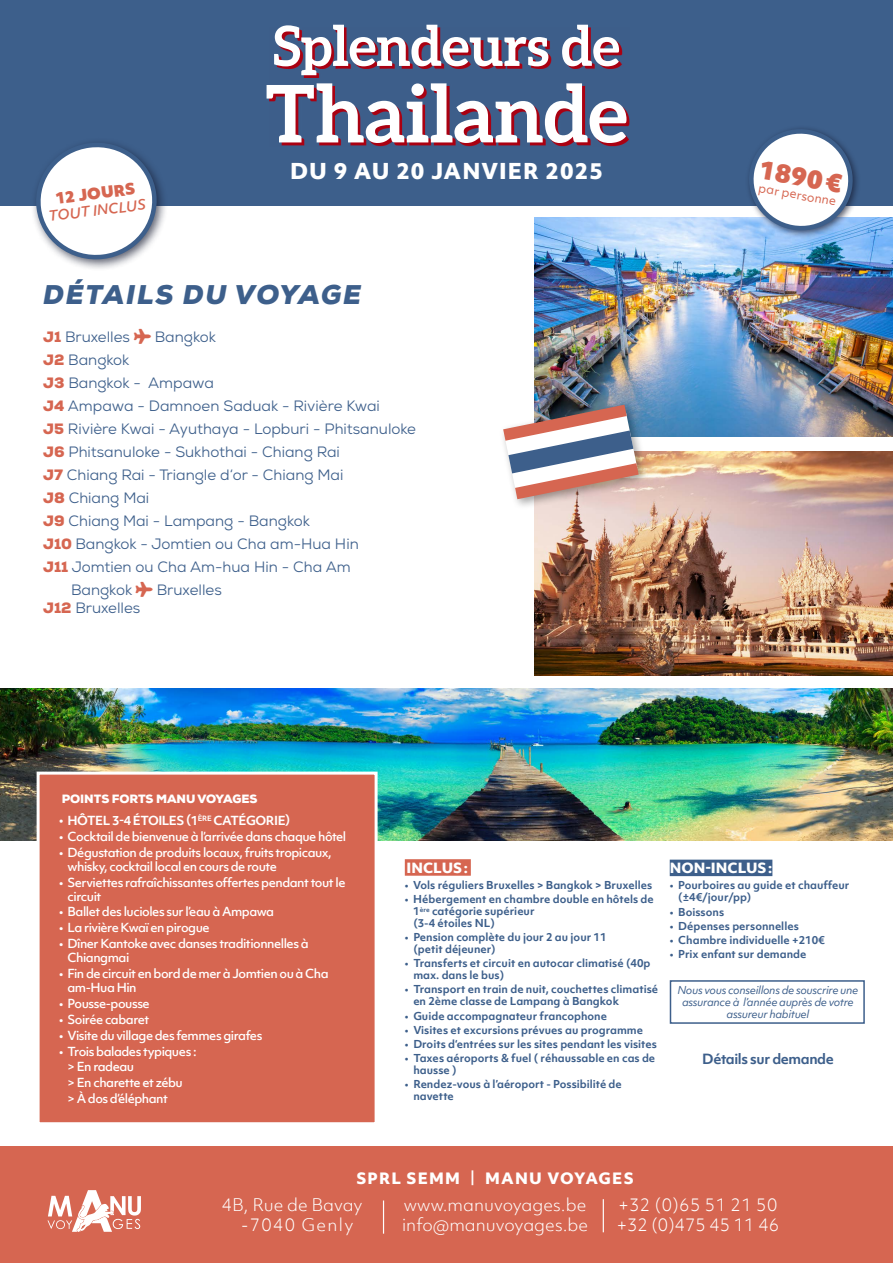
<style>
.page{position:relative;width:893px;height:1263px;background:#fff}
.page>*{position:absolute;margin:0;border:0;box-sizing:border-box;transform-origin:0 0}
.t1{font:700 79.5px "Aleo";letter-spacing:-.005em;color:#fff}
.t2{font:700 55.5px "Aleo";letter-spacing:-.005em;color:#fff}
.t3{font:italic 900 27px "Nexa";letter-spacing:.065em;color:#3d5f8b}
.t4{font:900 24px "Objektiv Mk 1";color:#d66651}
.t5{font:800 21px "Objektiv Mk 1";letter-spacing:.05em;color:#fff}
.t6{font:300 16.65px/20px "Objektiv Mk 1";color:#fff}
.t7{font:15px "Nexa";color:#3d5f8b}
.t8{font:800 15px "Objektiv Mk 1";letter-spacing:.08em;color:#fff}
.t9{font:900 15px "Objektiv Mk 1";color:#d66651}
.t10{font:800 13.5px "Objektiv Mk 1";color:#fff}
.t11{font:700 13.5px "Objektiv Mk 1";letter-spacing:-.03em;color:#3d5f8b}
.t12{font:italic 500 13.5px "Objektiv Mk 1";color:#d66651}
.t13{font:500 12px/13.8px "Objektiv Mk 1";letter-spacing:-.04em;color:#fff}
.t14{font:700 12px "Objektiv Mk 1";letter-spacing:-.04em;color:#fff}
.t15{font:900 12px "Nexa";letter-spacing:-.005em;color:#fff}
.t16{font:12px "Objektiv Mk 1";color:#d66651}
.t17{font:700 10.5px/12px "Objektiv Mk 1";color:#3d5f8b}
.t18{font:italic 10.5px/12px "Objektiv Mk 1";letter-spacing:-.03em;color:#3d5f8b;text-align:center}
.s1{font-weight:900;color:#d66651}
.s2{font-weight:500;font-size:13.5px}
</style>
<div class="page">
<div style="left:0;top:1146px;width:893px;height:117px;background:#d66651"></div>
<div style="left:0;top:0;width:893px;height:206px;background:#3d5f8b"></div>
<svg style="left:269px;top:27px;width:360px;height:119px"></svg>
<img style="left:534px;top:218px;width:359px;height:219px">
<img style="left:534px;top:452px;width:359px;height:223px">
<img style="left:0;top:689px;width:893px;height:152px">
<div style="left:405px;top:859px;width:66px;height:17px;background:#d66651"></div>
<div style="left:670px;top:860px;width:102px;height:16px;background:#3d5f8b"></div>
<div style="left:37px;top:772px;width:341px;height:353px;background:#d66651;border:3px solid #fff"></div>
<div style="left:499px;top:400px;width:150px;height:110px;background:#000;opacity:.35"></div>
<svg style="left:503px;top:405px;width:136px;height:94px"></svg>
<div style="left:30px;top:137px;width:139px;height:134px;background:#14192f;opacity:.7"></div>
<svg style="left:35px;top:142px;width:123px;height:120px"></svg>
<div style="left:745px;top:125px;width:116px;height:114px;background:#14192f;opacity:.7"></div>
<svg style="left:742px;top:125px;width:117px;height:108px"></svg>
<div style="left:670px;top:980px;width:195px;height:44px;border:2px solid #3d5f8b"></div>
<hr style="left:383px;top:1200px;width:1px;height:34px;background:#fff">
<hr style="left:603px;top:1199px;width:1px;height:33px;background:#fff">
<svg style="left:48px;top:1190px;width:93px;height:42px"></svg>
<h2 class="t2" style="left:273px;top:14px;width:348px">Splendeurs de</h2>
<h1 class="t1" style="left:265px;top:68px;width:364px">Thailande</h1>
<h3 class="t9" style="left:54px;top:187px;width:82px;rotate:-7deg">12 JOURS</h3>
<p class="t12" style="left:48px;top:207px;width:99px;rotate:-7deg">TOUT INCLUS</p>
<h3 class="t5" style="left:290px;top:156px;width:314px">DU 9 AU 20 JANVIER 2025</h3>
<h3 class="t3" style="left:43px;top:277px;width:319px">DÉTAILS DU VOYAGE</h3>
<h3 class="t7" style="left:43px;top:327px;width:89px"><span class="s1">J1</span> Bruxelles</h3>
<h3 class="t7" style="left:155px;top:327px;width:63px">Bangkok</h3>
<h3 class="t7" style="left:43px;top:350px;width:88px"><span class="s1">J2</span> Bangkok</h3>
<h3 class="t7" style="left:43px;top:373px;width:172px"><span class="s1">J3</span> Bangkok - Ampawa</h3>
<h3 class="t7" style="left:43px;top:396px;width:338px"><span class="s1">J4</span> Ampawa - Damnoen Saduak - Rivière Kwai</h3>
<h3 class="t7" style="left:43px;top:419px;width:374px"><span class="s1">J5</span> Rivière Kwai - Ayuthaya - Lopburi - Phitsanuloke</h3>
<h3 class="t7" style="left:43px;top:442px;width:298px"><span class="s1">J6</span> Phitsanuloke - Sukhothai - Chiang Rai</h3>
<h3 class="t7" style="left:43px;top:465px;width:302px"><span class="s1">J7</span> Chiang Rai - Triangle d‘or - Chiang Mai</h3>
<h3 class="t7" style="left:43px;top:488px;width:108px"><span class="s1">J8</span> Chiang Mai</h3>
<h3 class="t7" style="left:43px;top:511px;width:268px"><span class="s1">J9</span> Chiang Mai - Lampang - Bangkok</h3>
<h3 class="t7" style="left:43px;top:534px;width:317px"><span class="s1">J10</span> Bangkok - Jomtien ou Cha am-Hua Hin</h3>
<h3 class="t7" style="left:43px;top:557px;width:309px"><span class="s1">J11</span> Jomtien ou Cha Am-hua Hin - Cha Am</h3>
<h3 class="t7" style="left:71px;top:580px;width:63px">Bangkok</h3>
<h3 class="t7" style="left:157px;top:580px;width:67px">Bruxelles</h3>
<h3 class="t7" style="left:43px;top:599px;width:99px"><span class="s1">J12</span> Bruxelles</h3>
<h3 class="t4" style="left:763px;top:152px;width:85px;rotate:10deg">1890€</h3>
<p class="t16" style="left:760px;top:179px;width:80px;rotate:10deg">par personne</p>
<p class="t15" style="left:62px;top:791px;width:197px">POINTS FORTS MANU VOYAGES</p>
<p class="t14" style="left:59px;top:812px;width:233px">• HÔTEL 3-4 ÉTOILES (1<sup>ÈRE</sup> CATÉGORIE)</p>
<p class="t13" style="left:59px;top:829px;width:289px">• Cocktail de bienvenue à l’arrivée dans chaque hôtel</p>
<p class="t13" style="left:68px;top:845px;width:266px;text-indent:-9px">• Dégustation de produits locaux, fruits tropicaux, whisky, cocktail local en cours de route</p>
<p class="t13" style="left:68px;top:875px;width:279px;text-indent:-9px">• Serviettes rafraîchissantes offertes pendant tout le circuit</p>
<p class="t13" style="left:59px;top:905px;width:217px">• Ballet des lucioles sur l’eau à Ampawa</p>
<p class="t13" style="left:59px;top:921px;width:152px">• La rivière Kwaï en pirogue</p>
<p class="t13" style="left:68px;top:937px;width:243px;text-indent:-9px">• Dîner Kantoke avec danses traditionnelles à<br>Chiangmai</p>
<p class="t13" style="left:68px;top:966px;width:263px;text-indent:-9px">• Fin de circuit en bord de mer à Jomtien ou à Cha am-Hua Hin</p>
<p class="t13" style="left:59px;top:996px;width:92px">• Pousse-pousse</p>
<p class="t13" style="left:59px;top:1012px;width:92px">• Soirée cabaret</p>
<p class="t13" style="left:59px;top:1028px;width:205px">• Visite du village des femmes girafes</p>
<p class="t13" style="left:68px;top:1043px;width:130px;line-height:15.8px;text-indent:-9px">• Trois balades typiques : &gt; En radeau<br>&gt; En charette et zébu<br>&gt; À dos d’éléphant</p>
<p class="t10" style="left:406px;top:858px;width:63px">INCLUS:</p>
<p class="t17" style="left:405px;top:879px;width:249px">• Vols réguliers Bruxelles &gt; Bangkok &gt; Bruxelles</p>
<p class="t17" style="left:413px;top:893px;width:242px;text-indent:-9px">• Hébergement en chambre double en hôtels de<br>1<sup>ère</sup> catégorie supérieur<br>(3-4 étoiles NL)</p>
<p class="t17" style="left:413px;top:931px;width:195px;text-indent:-9px">• Pension complète du jour 2 au jour 11 (petit déjeuner)</p>
<p class="t17" style="left:413px;top:957px;width:239px;text-indent:-9px">• Transferts et circuit en autocar climatisé (40p max. dans le bus)</p>
<p class="t17" style="left:413px;top:983px;width:246px;text-indent:-9px">• Transport en train de nuit, couchettes climatisé en 2ème classe de Lampang à Bangkok</p>
<p class="t17" style="left:405px;top:1009px;width:204px">• Guide accompagnateur francophone</p>
<p class="t17" style="left:405px;top:1023px;width:240px">• Visites et excursions prévues au programme</p>
<p class="t17" style="left:405px;top:1038px;width:254px">• Droits d‘entrées sur les sites pendant les visites</p>
<p class="t17" style="left:413px;top:1052px;width:243px;text-indent:-9px">• Taxes aéroports &amp; fuel ( réhaussable en cas de hausse )</p>
<p class="t17" style="left:413px;top:1078px;width:210px;text-indent:-9px">• Rendez-vous à l’aéroport - Possibilité de navette</p>
<p class="t10" style="left:670px;top:858px;width:104px">NON-INCLUS :</p>
<p class="t17" style="left:678px;top:879px;width:173px;text-indent:-9px">• Pourboires au guide et chauffeur (±4€/jour/pp)</p>
<p class="t17" style="left:670px;top:905px;width:56px">• Boissons</p>
<p class="t17" style="left:670px;top:919px;width:131px">• Dépenses personnelles</p>
<p class="t17" style="left:670px;top:933px;width:156px">• Chambre individuelle +210€</p>
<p class="t17" style="left:670px;top:948px;width:138px">• Prix enfant sur demande</p>
<p class="t18" style="left:677px;top:984px;width:183px">Nous vous conseillons de souscrire une assurance à l’année auprès de votre assureur habituel</p>
<p class="t11" style="left:702px;top:1050px;width:133px">Détails sur demande</p>
<h3 class="t8" style="left:356px;top:1167px;width:279px">SPRL SEMM <span class="s2">|</span> MANU VOYAGES</h3>
<h3 class="t6" style="left:241px;top:1195px;width:123px;text-indent:-19px">4B, Rue de Bavay -7040 Genly</h3>
<h3 class="t6" style="left:402px;top:1195px;width:187px">www.manuvoyages.be info@manuvoyages.be</h3>
<h3 class="t6" style="left:617px;top:1195px;width:164px">+32 (0)65 51 21 50 +32 (0)475 45 11 46</h3>
</div>
